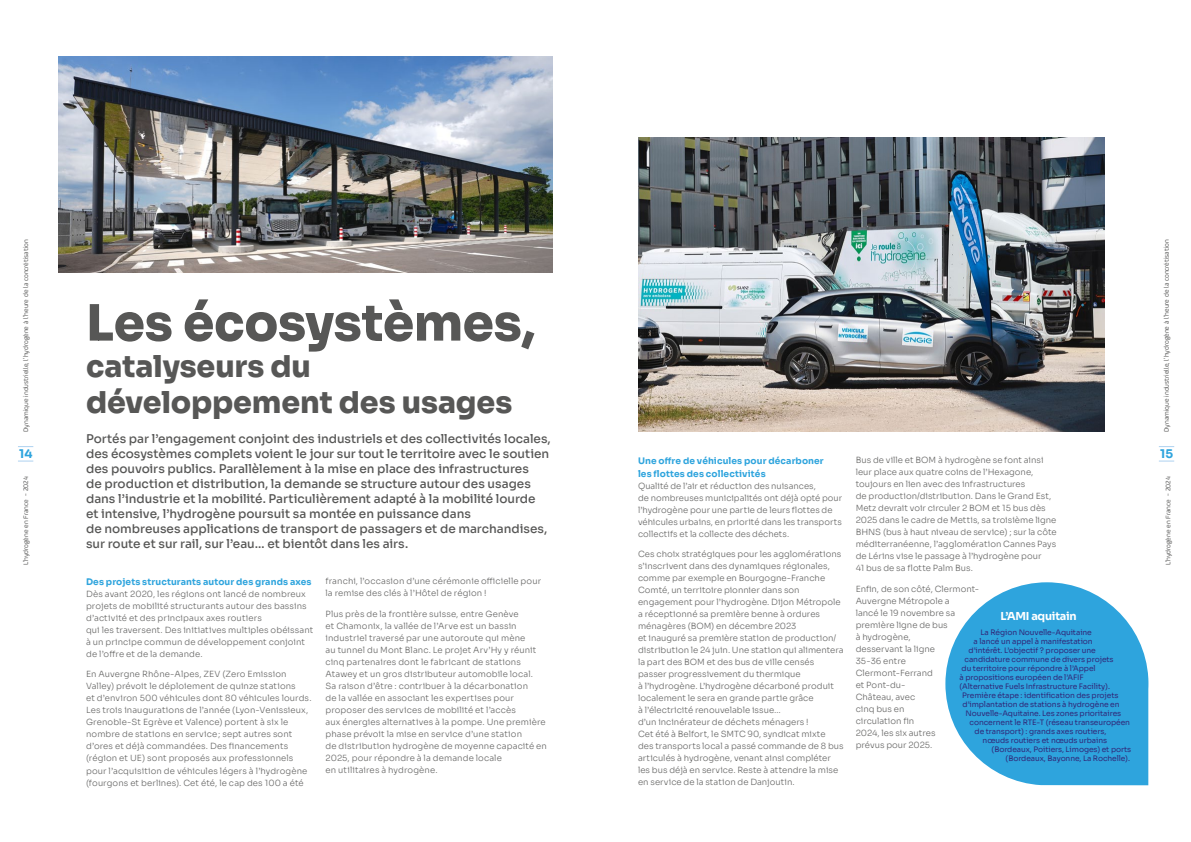
<style>
.page{position:relative;width:1191px;height:842px;background:#fff}
.page>*{position:absolute;margin:0;border:0;box-sizing:border-box;transform-origin:0 0}
.t1{font:800 50px "Sora";letter-spacing:-.01em;color:#575756}
.t2{font:800 30px/36px "Sora";letter-spacing:-.005em;color:#575756}
.t3{font:500 12px/15px "Sora";letter-spacing:-.005em;color:#575756}
.t4{font:700 12px "Sora";color:#2ea4dd}
.t5{font:700 11px "Sora";letter-spacing:-.025em;color:#fff}
.t6{font:700 9px/13px "Sora";letter-spacing:.01em;color:#2ea4dd}
.t7{font:300 8.5px/12px "Sora";letter-spacing:.005em;color:#6b6b6a}
.t8{font:7.5px "Sora";letter-spacing:-.01em;color:#30297a}
.t9{font:7px "Ample Soft Pro";color:#575756}
</style>
<div class="page">
<img style="left:638px;top:137px;width:467px;height:295px">
<img style="left:58px;top:57px;width:495px;height:215px">
<svg style="left:945px;top:582px;width:203px;height:203px;fill:#2ea4dd"></svg>
<svg style="left:18px;top:446px;width:15px;height:1px"></svg>
<svg style="left:1159px;top:446px;width:15px;height:1px"></svg>
<svg style="left:18px;top:461px;width:15px;height:1px"></svg>
<svg style="left:1159px;top:461px;width:15px;height:1px"></svg>
<p class="t9" style="left:21px;top:432px;width:194px;rotate:-90deg">Dynamique industrielle, l’hydrogène à l’heure de la concrétisation</p>
<p class="t9" style="left:1162px;top:432px;width:194px;rotate:-90deg">Dynamique industrielle, l’hydrogène à l’heure de la concrétisation</p>
<h1 class="t1" style="left:86px;top:280px;width:450px">Les écosystèmes,</h1>
<h2 class="t2" style="left:86px;top:345px;width:427px">catalyseurs du développement des usages</h2>
<p class="t3" style="left:86px;top:430px;width:466px">Portés par l’engagement conjoint des industriels et des collectivités locales, des écosystèmes complets voient le jour sur tout le territoire avec le soutien des pouvoirs publics. Parallèlement à la mise en place des infrastructures<br>de production et distribution, la demande se structure autour des usages dans l’industrie et la mobilité. Particulièrement adapté à la mobilité lourde et intensive, l’hydrogène poursuit sa montée en puissance dans<br>de nombreuses applications de transport de passagers et de marchandises, sur route et sur rail, sur l’eau… et bientôt dans les airs.</p>
<h3 class="t4" style="left:19px;top:444px;width:15px">14</h3>
<h3 class="t4" style="left:1160px;top:444px;width:14px">15</h3>
<p class="t6" style="left:638px;top:453px;width:187px">Une offre de véhicules pour décarboner les flottes des collectivités</p>
<p class="t7" style="left:638px;top:479px;width:205px">Qualité de l’air et réduction des nuisances,<br>de nombreuses municipalités ont déjà opté pour l’hydrogène pour une partie de leurs flottes de véhicules urbains, en priorité dans les transports collectifs et la collecte des déchets.</p>
<p class="t7" style="left:638px;top:547px;width:207px">Ces choix stratégiques pour les agglomérations s’inscrivent dans des dynamiques régionales, comme par exemple en Bourgogne-Franche Comté, un territoire pionnier dans son engagement pour l’hydrogène. Dijon Métropole a réceptionné sa première benne à ordures ménagères (BOM) en décembre 2023<br>et inauguré sa première station de production/ distribution le 24 juin. Une station qui alimentera la part des BOM et des bus de ville censés passer progressivement du thermique<br>à l’hydrogène. L’hydrogène décarboné produit localement le sera en grande partie grâce<br>à l’électricité renouvelable issue…<br>d’un incinérateur de déchets ménagers !<br>Cet été à Belfort, le SMTC 90, syndicat mixte<br>des transports local a passé commande de 8 bus articulés à hydrogène, venant ainsi compléter les bus déjà en service. Reste à attendre la mise en service de la station de Danjoutin.</p>
<p class="t7" style="left:855px;top:453px;width:202px">Bus de ville et BOM à hydrogène se font ainsi leur place aux quatre coins de l’Hexagone, toujours en lien avec des infrastructures<br>de production/distribution. Dans le Grand Est, Metz devrait voir circuler 2 BOM et 15 bus dès 2025 dans le cadre de Mettis, sa troisième ligne BHNS (bus à haut niveau de service) ; sur la côte méditerranéenne, l’agglomération Cannes Pays de Lérins vise le passage à l’hydrogène pour<br>41 bus de sa flotte Palm Bus.</p>
<p class="t7" style="left:855px;top:582px;width:125px">Enfin, de son côté, Clermont-<br>Auvergne Métropole a<br>lancé le 19 novembre sa première ligne de bus<br>à hydrogène,<br>desservant la ligne<br>35-36 entre<br>Clermont-Ferrand<br>et Pont-du-<br>Château, avec<br>cinq bus en<br>circulation fin<br>2024, les six autres<br>prévus pour 2025.</p>
<p class="t9" style="left:21px;top:565px;width:90px;rotate:-90deg">L’hydrogène en France - 2024</p>
<p class="t9" style="left:1163px;top:565px;width:90px;rotate:-90deg">L’hydrogène en France - 2024</p>
<p class="t7" style="left:325px;top:575px;width:217px">franchi, l’occasion d’une cérémonie officielle pour la remise des clés à l’Hôtel de région !</p>
<p class="t7" style="left:325px;top:607px;width:223px">Plus près de la frontière suisse, entre Genève<br>et Chamonix, la vallée de l’Arve est un bassin industriel traversé par une autoroute qui mène<br>au tunnel du Mont Blanc. Le projet Arv’Hy y réunit cinq partenaires dont le fabricant de stations Atawey et un gros distributeur automobile local.<br>Sa raison d’être : contribuer à la décarbonation<br>de la vallée en associant les expertises pour proposer des services de mobilité et l’accès<br>aux énergies alternatives à la pompe. Une première phase prévoit la mise en service d’une station<br>de distribution hydrogène de moyenne capacité en 2025, pour répondre à la demande locale<br>en utilitaires à hydrogène.</p>
<p class="t6" style="left:86px;top:574px;width:227px">Des projets structurants autour des grands axes</p>
<p class="t7" style="left:86px;top:587px;width:229px">Dès avant 2020, les régions ont lancé de nombreux projets de mobilité structurants autour des bassins d’activité et des principaux axes routiers<br>qui les traversent. Des initiatives multiples obéissant à un principe commun de développement conjoint de l’offre et de la demande.</p>
<p class="t7" style="left:86px;top:668px;width:227px">En Auvergne Rhône-Alpes, ZEV (Zero Emission Valley) prévoit le déploiement de quinze stations<br>et d’environ 500 véhicules dont 80 véhicules lourds.<br>Les trois inaugurations de l’année (Lyon-Venissieux, Grenoble-St Egrève et Valence) portent à six le nombre de stations en service; sept autres sont d’ores et déjà commandées. Des financements (région et UE) sont proposés aux professionnels pour l’acquisition de véhicules légers à l’hydrogène (fourgons et berlines). Cet été, le cap des 100 a été</p>
<p class="t5" style="left:1000px;top:607px;width:78px">L’AMI aquitain</p>
<p class="t8" style="left:980px;top:626px;width:113px">La Région Nouvelle-Aquitaine</p>
<p class="t8" style="left:973px;top:635px;width:121px">a lancé un appel à manifestation</p>
<p class="t8" style="left:968px;top:644px;width:129px">d’intérêt. L’objectif ? proposer une</p>
<p class="t8" style="left:964px;top:653px;width:150px">candidature commune de divers projets</p>
<p class="t8" style="left:961px;top:662px;width:136px">du territoire pour répondre à l’Appel</p>
<p class="t8" style="left:959px;top:671px;width:126px">à propositions européen de l’AFIF</p>
<p class="t8" style="left:959px;top:680px;width:152px">(Alternative Fuels Infrastructure Facility).</p>
<p class="t8" style="left:962px;top:689px;width:158px">Première étape : identification des projets</p>
<p class="t8" style="left:962px;top:698px;width:158px">d’implantation de stations à hydrogène en</p>
<p class="t8" style="left:965px;top:707px;width:157px">Nouvelle-Aquitaine. Les zones prioritaires</p>
<p class="t8" style="left:969px;top:716px;width:162px">concernent le RTE-T (réseau transeuropéen</p>
<p class="t8" style="left:974px;top:725px;width:133px">de transport) : grands axes routiers,</p>
<p class="t8" style="left:982px;top:734px;width:126px">nœuds routiers et nœuds urbains</p>
<p class="t8" style="left:991px;top:743px;width:141px">(Bordeaux, Poitiers, Limoges) et ports</p>
<p class="t8" style="left:1005px;top:752px;width:126px">(Bordeaux, Bayonne, La Rochelle).</p>
</div>
